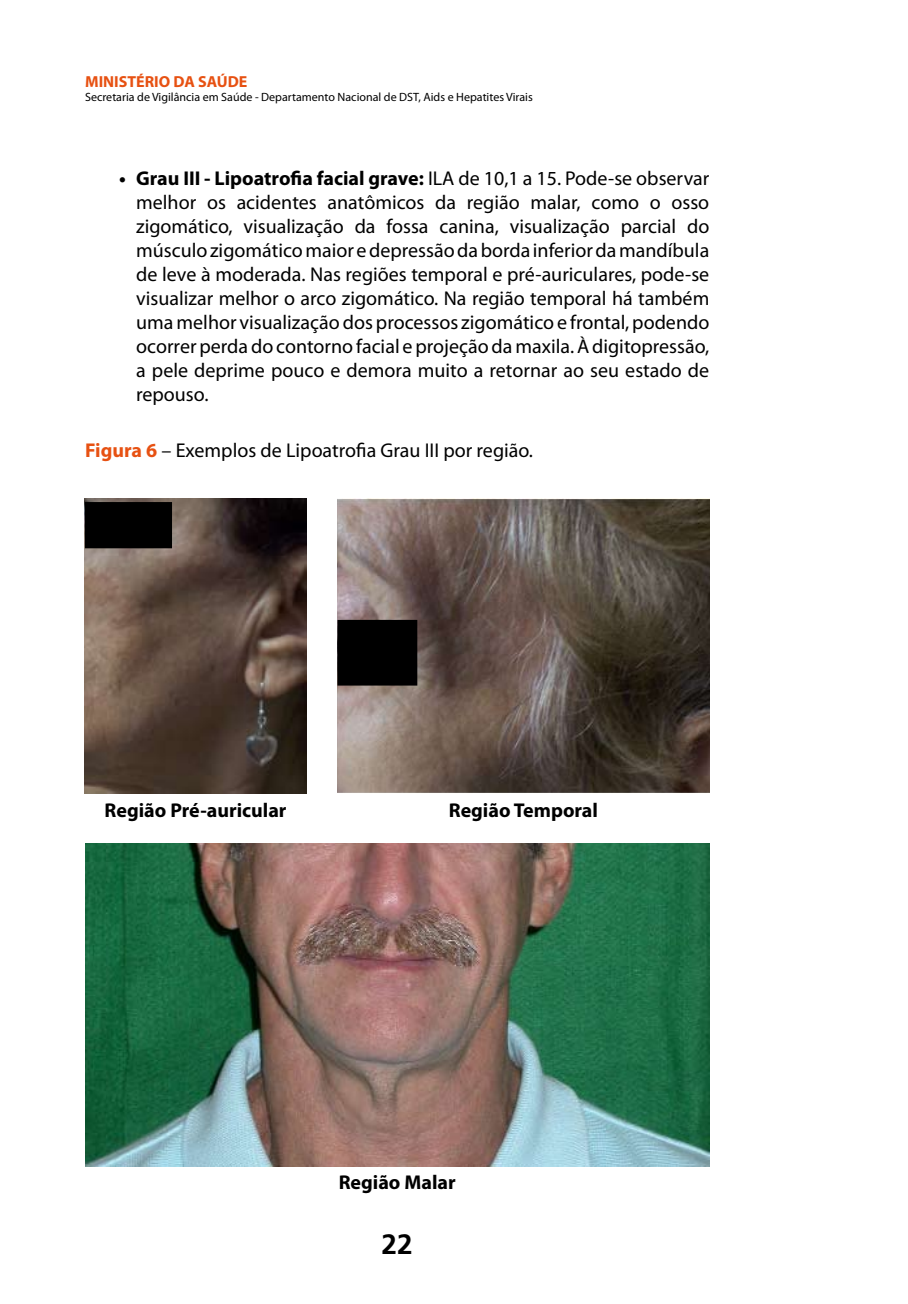
<style>
.page{position:relative;width:908px;height:1304px;background:#fff}
.page>*{position:absolute;margin:0;border:0;box-sizing:border-box;transform-origin:0 0}
.t1{font:700 28px "Frutiger LT Std";color:#000}
.t2{font:20px/24px "Myriad Pro";color:#000;text-align:justify}
.t3{font:700 20px "Myriad Pro";color:#000}
.t4{font:700 16px "Myriad Pro";color:#e75112}
.t5{font:12px "Myriad Pro";color:#000}
.s1{font-weight:700}
.s2{font-weight:700;color:#e75112}
</style>
<div class="page">
<img style="left:85px;top:843px;width:624px;height:323px">
<img style="left:337px;top:499px;width:372px;height:294px">
<div style="left:338px;top:621px;width:78px;height:64px;background:#000"></div>
<div style="left:337px;top:620px;width:80px;height:66px;border:2px solid #000"></div>
<img style="left:85px;top:499px;width:221px;height:295px">
<div style="left:86px;top:503px;width:85px;height:44px;background:#000"></div>
<div style="left:85px;top:502px;width:87px;height:46px;border:2px solid #000"></div>
<p class="t4" style="left:85px;top:71px;width:164px">MINISTÉRIO DA SAÚDE</p>
<p class="t5" style="left:85px;top:90px;width:449px">Secretaria de Vigilância em Saúde - Departamento Nacional de DST, Aids e Hepatites Virais</p>
<p class="t2" style="left:136px;top:166px;width:574px;text-indent:-17px"><span class="s1">• Grau III - Lipoatrofia facial grave:</span> ILA de 10,1 a 15. Pode-se observar melhor os acidentes anatômicos da região malar, como o osso zigomático, visualização da fossa canina, visualização parcial do músculo zigomático maior e depressão da borda inferior da mandíbula de leve à moderada. Nas regiões temporal e pré-auriculares, pode-se visualizar melhor o arco zigomático. Na região temporal há também uma melhor visualização dos processos zigomático e frontal, podendo ocorrer perda do contorno facial e projeção da maxila. À digitopressão, a pele deprime pouco e demora muito a retornar ao seu estado de repouso.</p>
<p class="t2" style="left:85px;top:438px;width:449px"><span class="s2">Figura 6</span> – Exemplos de Lipoatrofia Grau III por região.</p>
<p class="t3" style="left:104px;top:797px;width:183px">Região Pré-auricular</p>
<p class="t3" style="left:448px;top:797px;width:151px">Região Temporal</p>
<p class="t3" style="left:338px;top:1169px;width:118px">Região Malar</p>
<h1 class="t1" style="left:381px;top:1228px;width:33px">22</h1>
</div>
